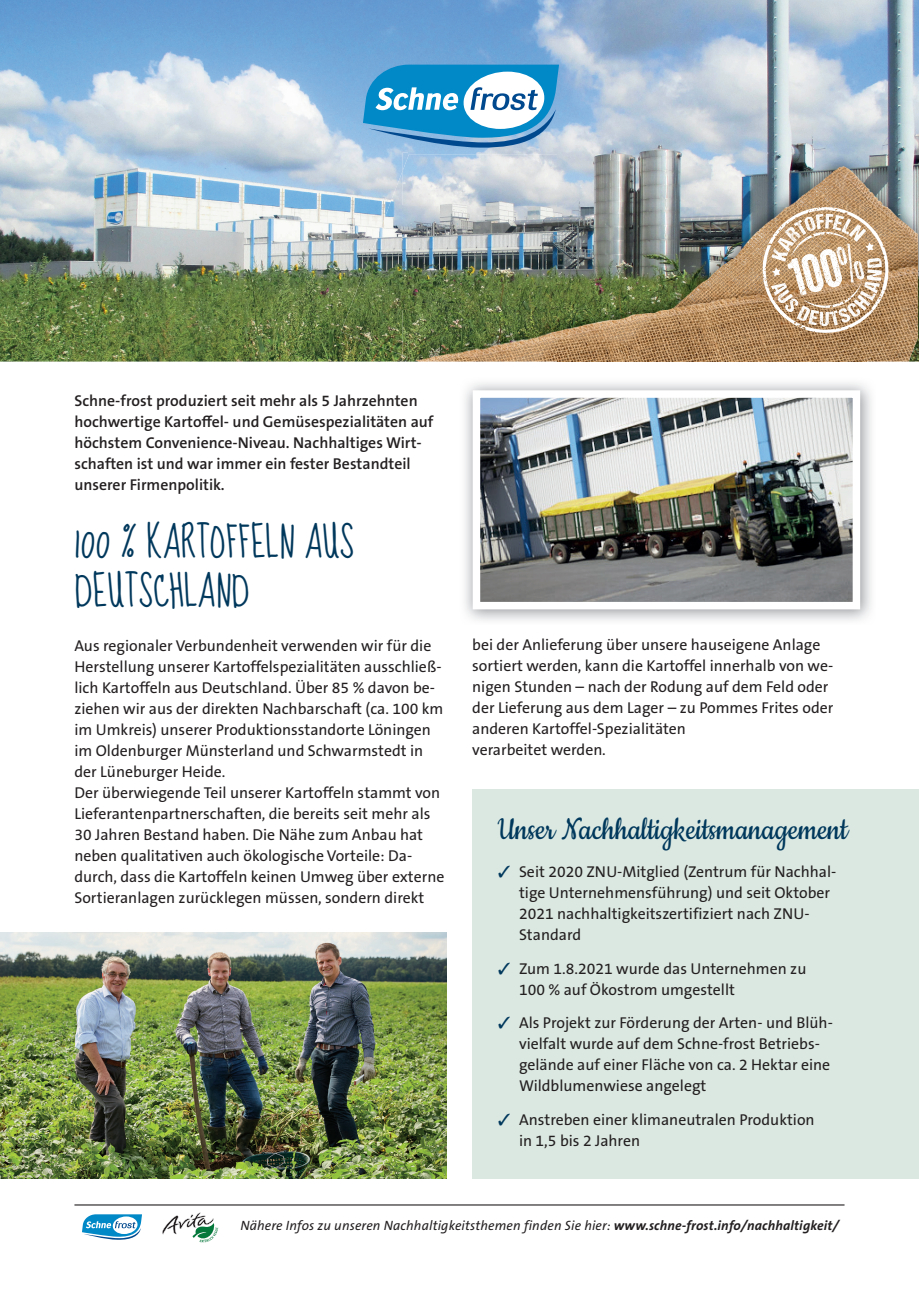
<style>
.page{position:relative;width:919px;height:1289px;background:#fff}
.page>*{position:absolute;margin:0;border:0;box-sizing:border-box;transform-origin:0 0}
.t1{font:37.5px/49.5px "Sue Ellen Francisco";color:#00385c}
.t2{font:36px "Cookie";color:#00385c}
.t3{font:15.75px/21px "The Sans B W5 Plain";color:#231f20}
.t4{font:600 15.75px/21px "The Sans B W6";color:#231f20}
.t5{font:italic 13.5px "The Sans B W5 Plain";letter-spacing:.01em;color:#231f20}
.s1{color:#00385c}
.s2{font-family:"The Sans B W7";font-weight:700}
</style>
<div class="page">
<div style="left:472px;top:789px;width:446px;height:389px;background:#dbe8e1"></div>
<img style="left:0;top:932px;width:446px;height:246px">
<img style="left:0;top:0;width:408px;height:209px">
<img style="left:408px;top:0;width:510px;height:152px">
<img style="left:0;top:209px;width:255px;height:152px">
<img style="left:255px;top:209px;width:147px;height:152px">
<svg style="left:363px;top:65px;width:196px;height:83px"></svg>
<img style="left:402px;top:152px;width:516px;height:52px">
<img style="left:917px;top:204px;width:1px;height:157px">
<img style="left:341px;top:217px;width:61px;height:138px">
<img style="left:385px;top:170px;width:17px;height:47px">
<img style="left:402px;top:154px;width:515px;height:207px">
<svg style="left:762px;top:207px;width:126px;height:126px"></svg>
<hr style="left:74px;top:1204px;width:770px;height:1px;background:#231f20">
<svg style="left:82px;top:1214px;width:60px;height:25px"></svg>
<svg style="left:162px;top:1212px;width:57px;height:31px"></svg>
<img style="left:481px;top:399px;width:370px;height:201px">
<div style="left:472px;top:390px;width:388px;height:219px;border:8px solid #fff"></div>
<p class="t4" style="left:74px;top:390px;width:360px">Schne-frost produziert seit mehr als 5 Jahrzehnten hochwertige Kartoffel- und Gemüsespezialitäten auf höchstem Convenience-Niveau. Nachhaltiges Wirt&shy;schaften ist und war immer ein fester Bestandteil unserer Firmenpolitik.</p>
<h1 class="t1" style="left:74px;top:519px;width:281px">100 % KARTOFFELN AUS<br>DEUTSCHLAND</h1>
<p class="t3" style="left:74px;top:635px;width:371px">Aus regionaler Verbundenheit verwenden wir für die Herstellung unserer Kartoffelspezialitäten ausschließ&shy;lich Kartoffeln aus Deutschland. Über 85 % davon be&shy;ziehen wir aus der direkten Nachbarschaft (ca. 100 km im Umkreis) unserer Produktionsstandorte Löningen im Oldenburger Münsterland und Schwarmstedt in der Lüneburger Heide.<br>Der überwiegende Teil unserer Kartoffeln stammt von Lieferantenpartnerschaften, die bereits seit mehr als 30 Jahren Bestand haben. Die Nähe zum Anbau hat neben qualitativen auch ökologische Vorteile: Da&shy;durch, dass die Kartoffeln keinen Umweg über externe Sortieranlagen zurücklegen müssen, sondern direkt</p>
<p class="t3" style="left:472px;top:634px;width:362px">bei der Anlieferung über unsere hauseigene Anlage sortiert werden, kann die Kartoffel innerhalb von we&shy;nigen Stunden – nach der Rodung auf dem Feld oder der Lieferung aus dem Lager – zu Pommes Frites oder anderen Kartoffel-Spezialitäten<br>verarbeitet werden.</p>
<h2 class="t2" style="left:497px;top:810px;width:351px">Unser Nachhaltigkeitsmanagement</h2>
<p class="t3" style="left:519px;top:861px;width:319px;text-indent:-21px"><span class="s1">✓</span> Seit 2020 ZNU-Mitglied (Zentrum für Nachhal&shy;tige Unternehmensführung) und seit Oktober 2021 nachhaltigkeitszertifiziert nach ZNU-Standard</p>
<p class="t3" style="left:519px;top:957px;width:289px;text-indent:-21px"><span class="s1">✓</span> Zum 1.8.2021 wurde das Unternehmen zu<br>100 % auf Ökostrom umgestellt</p>
<p class="t3" style="left:519px;top:1012px;width:315px;text-indent:-21px"><span class="s1">✓</span> Als Projekt zur Förderung der Arten- und Blüh&shy;vielfalt wurde auf dem Schne-frost Betriebs&shy;gelände auf einer Fläche von ca. 2 Hektar eine Wildblumenwiese angelegt</p>
<p class="t3" style="left:519px;top:1109px;width:297px;text-indent:-21px"><span class="s1">✓</span> Anstreben einer klimaneutralen Produktion in 1,5 bis 2 Jahren</p>
<p class="t5" style="left:240px;top:1216px;width:600px">Nähere Infos zu unseren Nachhaltigkeitsthemen finden Sie hier: <span class="s2">www.schne-frost.info/nachhaltigkeit/</span></p>
</div>
